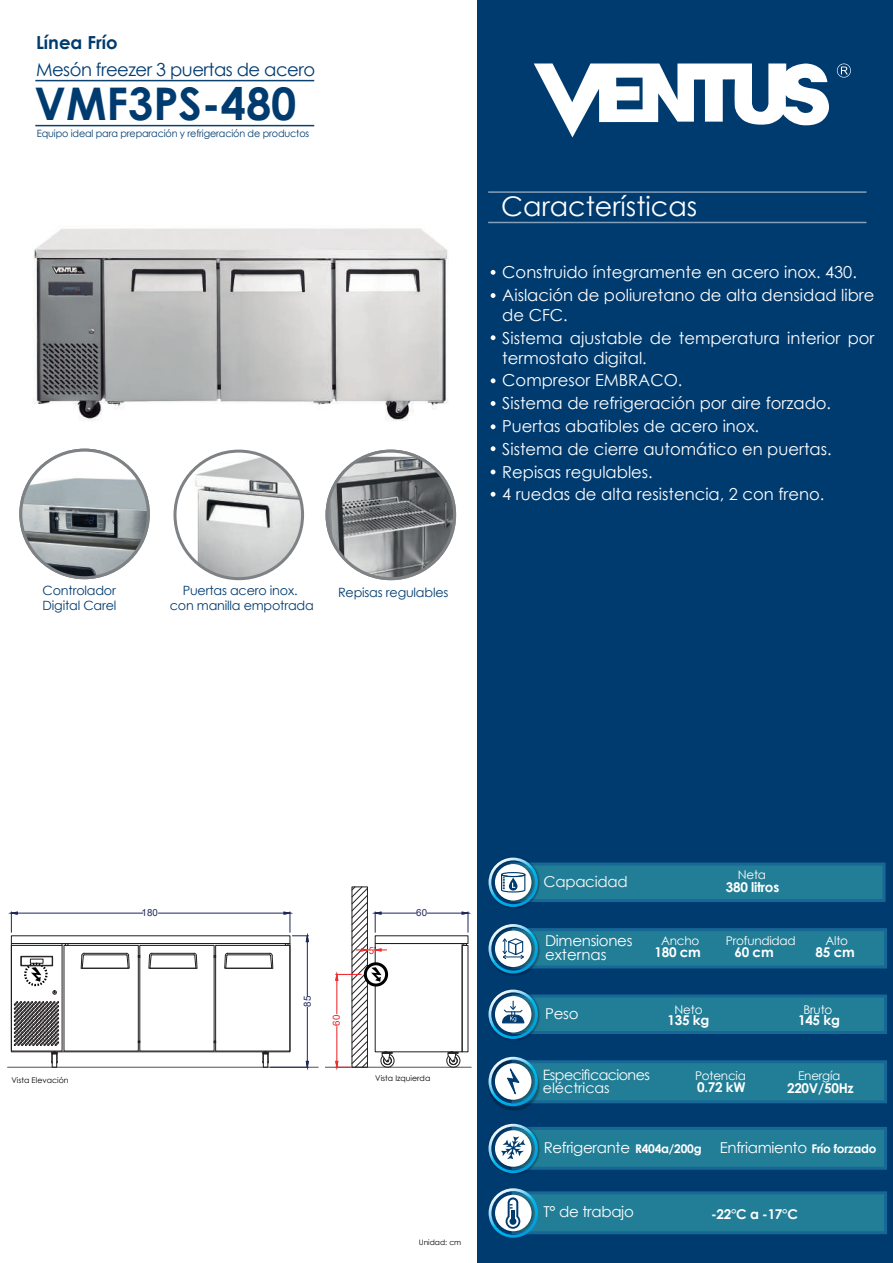
<style>
.page{position:relative;width:893px;height:1263px;background:#fff}
.page>*{position:absolute;margin:0;border:0;box-sizing:border-box;transform-origin:0 0}
.t1{font:700 45px "Century Gothic";color:#003b70}
.t2{font:27px "Century Gothic";color:#fff}
.t3{font:18px "Century Gothic";letter-spacing:-.03em;color:#003b70}
.t4{font:700 18px "Century Gothic";color:#003b70}
.t5{font:16.5px/22.8px "Century Gothic";color:#fff}
.t6{font:15px/13.5px "Century Gothic";letter-spacing:-.02em;color:#fff}
.t7{font:15px "Century Gothic";letter-spacing:-.02em;color:#f9fbfb}
.t8{font:14.25px/12.6px "Century Gothic";letter-spacing:-.04em;color:#fff}
.t9{font:700 13.5px "Century Gothic";letter-spacing:-.02em;color:#fff}
.t10{font:12.75px/15.3px "Century Gothic";letter-spacing:-.015em;color:#003b70;text-align:center}
.t11{font:12px "Century Gothic";letter-spacing:-.02em;color:#fff}
.t12{font:10.05px "Century Gothic";letter-spacing:-.015em;color:#003b70;scale:.96 1}
.t13{font:9.75px "Arial";color:#1e275a}
.t14{font:9.75px "Arial";color:#ee1d23}
.t15{font:7.8px "Century Gothic";color:#000001}
.t16{font:7.5px "Century Gothic";color:#000001}
.s1{font-weight:700;font-size:12px}
</style>
<div class="page">
<svg style="left:25px;top:964px;width:21px;height:21px"></svg>
<div style="left:24px;top:963px;width:24px;height:23px;border:2px dashed #000001;border-radius:50%"></div>
<svg style="left:31px;top:967px;width:10px;height:15px"></svg>
<div style="left:477px;top:0;width:416px;height:1263px;background:#003b70"></div>
<svg style="left:534px;top:63px;width:295px;height:74px"></svg>
<svg style="left:837px;top:64px;width:14px;height:14px"></svg>
<svg style="left:491px;top:270px;width:4px;height:5px"></svg>
<svg style="left:491px;top:293px;width:4px;height:5px"></svg>
<svg style="left:491px;top:335px;width:4px;height:5px"></svg>
<svg style="left:491px;top:378px;width:4px;height:5px"></svg>
<svg style="left:491px;top:401px;width:4px;height:5px"></svg>
<svg style="left:491px;top:446px;width:4px;height:5px"></svg>
<svg style="left:491px;top:469px;width:4px;height:5px"></svg>
<svg style="left:491px;top:492px;width:4px;height:5px"></svg>
<svg style="left:491px;top:424px;width:4px;height:5px"></svg>
<hr style="left:488px;top:191px;width:378px;height:2px;background:#fff">
<hr style="left:488px;top:222px;width:378px;height:1px;background:#fff">
<hr style="left:35px;top:125px;width:279px;height:1px;background:#0c426f">
<hr style="left:35px;top:80px;width:279px;height:1px;background:#0c426f">
<div style="left:512px;top:994px;width:375px;height:40px;background:#227e97;border:3px solid #176797"></div>
<div style="left:512px;top:1060px;width:375px;height:43px;background:#227e97;border:3px solid #176797"></div>
<div style="left:510px;top:862px;width:376px;height:40px;background:#227e97;border:3px solid #176797"></div>
<img style="left:506px;top:862px;width:35px;height:47px">
<svg style="left:488px;top:857px;width:50px;height:50px"></svg>
<img style="left:505px;top:994px;width:36px;height:47px">
<svg style="left:488px;top:989px;width:50px;height:50px"></svg>
<img style="left:499px;top:1060px;width:42px;height:51px">
<svg style="left:488px;top:1057px;width:50px;height:49px"></svg>
<div style="left:512px;top:1127px;width:375px;height:43px;background:#227e97;border:3px solid #176797"></div>
<img style="left:505px;top:1123px;width:36px;height:52px">
<svg style="left:488px;top:1124px;width:50px;height:49px"></svg>
<div style="left:512px;top:1191px;width:375px;height:43px;background:#227e97;border:3px solid #176797"></div>
<div style="left:512px;top:928px;width:375px;height:40px;background:#227e97;border:3px solid #176797"></div>
<img style="left:503px;top:928px;width:38px;height:48px">
<svg style="left:488px;top:924px;width:50px;height:49px"></svg>
<svg style="left:489px;top:1188px;width:49px;height:50px"></svg>
<img style="left:327px;top:451px;width:128px;height:128px;border-radius:64px">
<div style="left:326px;top:450px;width:130px;height:130px;border:3px solid #7e8285;border-radius:50%"></div>
<img style="left:21px;top:450px;width:127px;height:128px;border-radius:64px">
<div style="left:19px;top:449px;width:131px;height:130px;border:3px solid #7e8285;border-radius:50%"></div>
<img style="left:192px;top:451px;width:110px;height:127px">
<div style="left:173px;top:450px;width:131px;height:130px;border:3px solid #7e8285;border-radius:50%"></div>
<img style="left:33px;top:228px;width:415px;height:193px">
<hr style="left:325px;top:1067px;width:147px;height:1px;background:#4f5357">
<svg style="left:446px;top:1051px;width:14px;height:17px"></svg>
<div style="left:375px;top:935px;width:93px;height:9px;border:1px solid #231f20"></div>
<div style="left:462px;top:945px;width:6px;height:107px;border:1px solid #231f20"></div>
<svg style="left:463px;top:943px;width:4px;height:3px"></svg>
<hr style="left:381px;top:913px;width:35px;height:1px;background:#1e275a">
<hr style="left:427px;top:913px;width:35px;height:1px;background:#1e275a">
<svg style="left:462px;top:911px;width:9px;height:22px"></svg>
<hr style="left:7px;top:1067px;width:312px;height:1px;background:#4f5357">
<div style="left:11px;top:935px;width:279px;height:9px;border:1px solid #231f20"></div>
<div style="left:263px;top:1054px;width:5px;height:13px;border:1px solid #231f20"></div>
<svg style="left:262px;top:1051px;width:7px;height:13px"></svg>
<div style="left:11px;top:945px;width:51px;height:106px;border:1px solid #231f20"></div>
<div style="left:52px;top:1054px;width:5px;height:13px;border:1px solid #231f20"></div>
<svg style="left:224px;top:953px;width:49px;height:16px"></svg>
<div style="left:215px;top:945px;width:75px;height:106px;border:1px solid #231f20"></div>
<svg style="left:62px;top:943px;width:6px;height:3px"></svg>
<div style="left:21px;top:956px;width:32px;height:10px;border:1px solid #231f20"></div>
<div style="left:21px;top:957px;width:31px;height:8px;border:1px solid #231f20"></div>
<svg style="left:53px;top:990px;width:4px;height:4px"></svg>
<hr style="left:17px;top:913px;width:126px;height:1px;background:#1e275a">
<hr style="left:158px;top:913px;width:126px;height:1px;background:#1e275a">
<svg style="left:9px;top:911px;width:9px;height:22px"></svg>
<hr style="left:270px;top:1067px;width:39px;height:1px;background:#1e275a">
<hr style="left:307px;top:942px;width:1px;height:54px;background:#1e275a">
<hr style="left:307px;top:1007px;width:1px;height:54px;background:#1e275a">
<svg style="left:283px;top:911px;width:26px;height:35px"></svg>
<svg style="left:306px;top:1061px;width:3px;height:9px"></svg>
<div style="left:64px;top:945px;width:75px;height:106px;border:1px solid #231f20"></div>
<svg style="left:148px;top:953px;width:50px;height:16px"></svg>
<svg style="left:81px;top:953px;width:49px;height:16px"></svg>
<svg style="left:14px;top:1001px;width:45px;height:63px"></svg>
<svg style="left:335px;top:886px;width:59px;height:184px"></svg>
<p class="t4" style="left:36px;top:29px;width:83px">Línea Frío</p>
<p class="t3" style="left:36px;top:57px;width:281px">Mesón freezer 3 puertas de acero</p>
<h1 class="t1" style="left:35px;top:69px;width:263px">VMF3PS-480</h1>
<p class="t12" style="left:37px;top:126px;width:285px">Equipo ideal para preparación y refrigeración de productos</p>
<p class="t10" style="left:43px;top:582px;width:75px;text-align:left">Controlador<br>Digital Carel</p>
<p class="t10" style="left:170px;top:582px;width:146px">Puertas acero inox.<br>con manilla empotrada</p>
<p class="t10" style="left:338px;top:584px;width:112px">Repisas regulables</p>
<h2 class="t2" style="left:501px;top:187px;width:198px">Características</h2>
<p class="t5" style="left:502px;top:261px;width:374px">Construido íntegramente en acero inox. 430.<br>Aislación de poliuretano de alta densidad libre</p>
<p class="t5" style="left:502px;top:303px;width:374px">de CFC.<br>Sistema ajustable de temperatura interior por</p>
<p class="t5" style="left:502px;top:346px;width:331px">termostato digital.<br>Compresor EMBRACO.<br>Sistema de refrigeración por aire forzado.<br>Puertas abatibles de acero inox.<br>Sistema de cierre automático en puertas.<br>Repisas regulables.<br>4 ruedas de alta resistencia, 2 con freno.</p>
<p class="t13" style="left:142px;top:906px;width:18px">180</p>
<p class="t13" style="left:301px;top:1007px;width:12px;rotate:-90deg">85</p>
<p class="t14" style="left:330px;top:1025px;width:12px;rotate:-90deg">60</p>
<p class="t14" style="left:369px;top:944px;width:7px">5</p>
<p class="t13" style="left:416px;top:906px;width:12px">60</p>
<p class="t15" style="left:11px;top:1075px;width:59px">Vista Elevación</p>
<p class="t15" style="left:375px;top:1073px;width:57px">Vista Izquierda</p>
<p class="t16" style="left:419px;top:1237px;width:44px">Unidad: cm</p>
<p class="t7" style="left:543px;top:871px;width:86px">Capacidad</p>
<p class="t11" style="left:738px;top:866px;width:30px">Neta</p>
<p class="t9" style="left:726px;top:877px;width:55px">380 litros</p>
<p class="t6" style="left:545px;top:934px;width:89px">Dimensiones externas</p>
<p class="t11" style="left:826px;top:933px;width:24px">Alto</p>
<p class="t11" style="left:726px;top:933px;width:71px">Profundidad</p>
<p class="t9" style="left:734px;top:942px;width:41px">60 cm</p>
<p class="t11" style="left:661px;top:933px;width:40px">Ancho</p>
<p class="t9" style="left:654px;top:942px;width:48px">180 cm</p>
<p class="t9" style="left:816px;top:942px;width:41px">85 cm</p>
<p class="t6" style="left:545px;top:1006px;width:35px">Peso</p>
<p class="t11" style="left:804px;top:1001px;width:30px">Bruto</p>
<p class="t9" style="left:798px;top:1010px;width:43px">145 kg</p>
<p class="t11" style="left:675px;top:1001px;width:29px">Neto</p>
<p class="t9" style="left:667px;top:1010px;width:43px">135 kg</p>
<p class="t8" style="left:543px;top:1068px;width:109px">Especificaciones eléctricas</p>
<p class="t11" style="left:695px;top:1068px;width:52px">Potencia</p>
<p class="t9" style="left:697px;top:1077px;width:50px">0.72 kW</p>
<p class="t11" style="left:798px;top:1068px;width:44px">Energía</p>
<p class="t9" style="left:787px;top:1078px;width:68px">220V/50Hz</p>
<p class="t6" style="left:544px;top:1140px;width:334px">Refrigerante <span class="s1">R404a/200g</span> Enfriamiento <span class="s1">Frío forzado</span></p>
<p class="t6" style="left:543px;top:1204px;width:92px">T° de trabajo</p>
<p class="t9" style="left:711px;top:1203px;width:88px">-22°C a -17°C</p>
</div>
